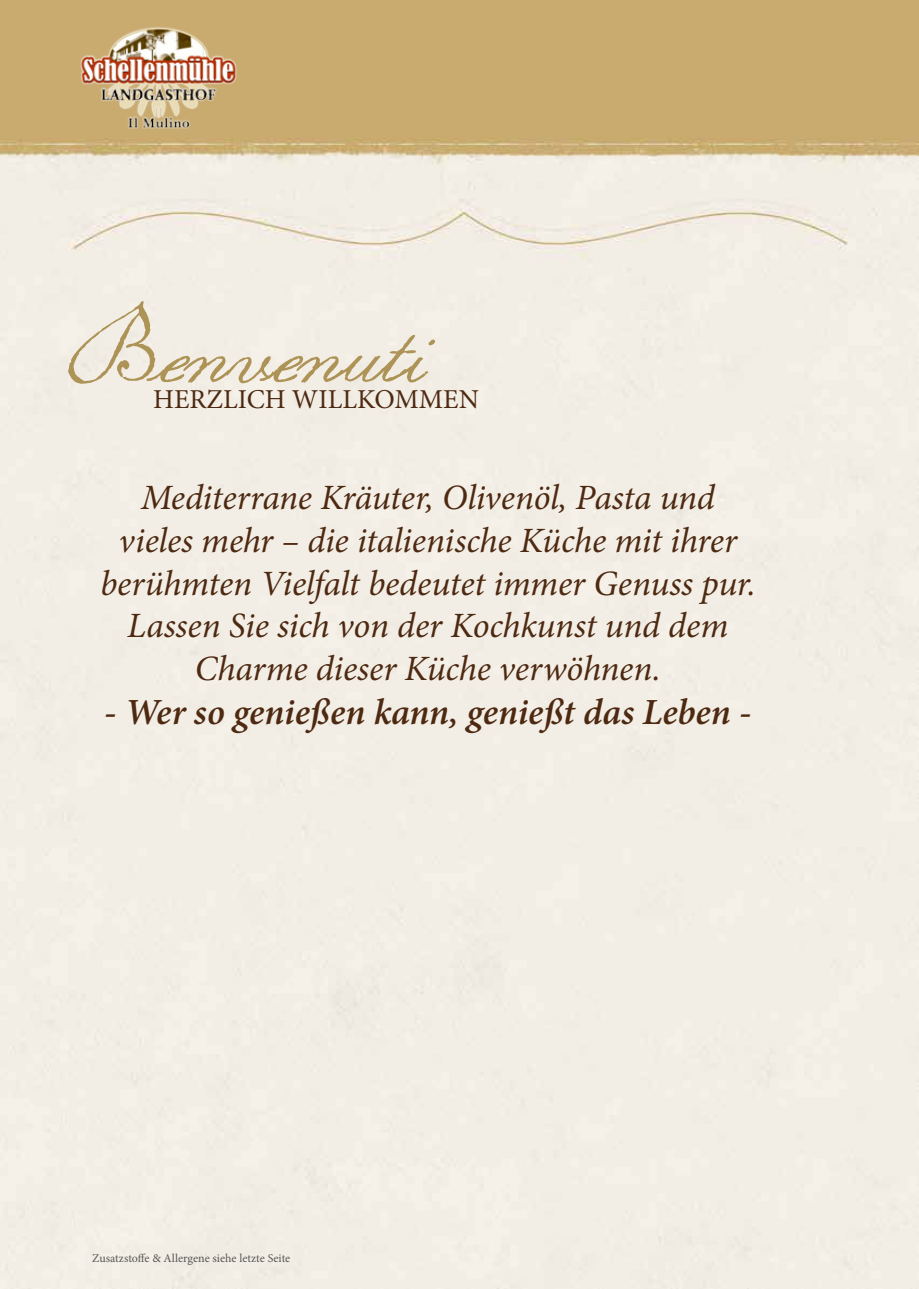
<style>
.page{position:relative;width:919px;height:1289px;background:#fff}
.page>*{position:absolute;margin:0;border:0;box-sizing:border-box;transform-origin:0 0}
.t1{font:90.15px "Volutes";color:#ae9357}
.t2{font:italic 600 36.9px "Minion Pro";color:#4e2911}
.t3{font:italic 35.55px/42.8px "Minion Pro";letter-spacing:-.01em;color:#4e2911;text-align:center}
.t4{font:27.3px "Minion Pro";color:#4e2911}
.t5{font:12px "Minion Pro";color:#575756}
</style>
<div class="page">
<img style="left:0;top:0;width:918px;height:1288px">
<img style="left:78px;top:27px;width:160px;height:106px">
<h1 class="t1" style="left:68px;top:297px;width:355px">Benvenuti</h1>
<p class="t4" style="left:153px;top:381px;width:327px">HERZLICH WILLKOMMEN</p>
<p class="t3" style="left:100px;top:476px;width:657px">Mediterrane Kräuter, Olivenöl, Pasta und vieles mehr – die italienische Küche mit ihrer berühmten Vielfalt bedeutet immer Genuss pur.<br>Lassen Sie sich von der Kochkunst und dem Charme dieser Küche verwöhnen.</p>
<p class="t2" style="left:104px;top:686px;width:649px">- Wer so genießen kann, genießt das Leben -</p>
<p class="t5" style="left:92px;top:1250px;width:199px">Zusatzstoffe &amp; Allergene siehe letzte Seite</p>
</div>
